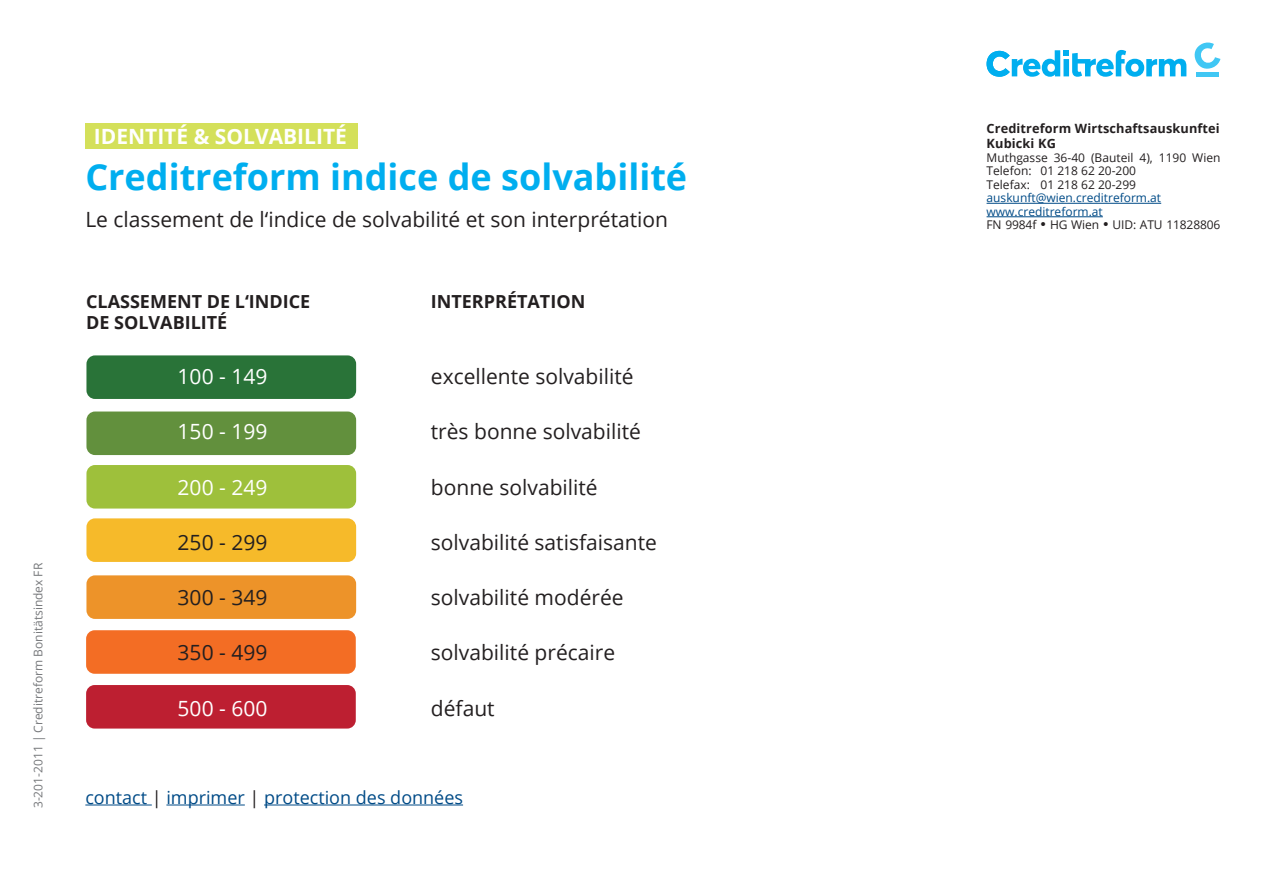
<style>
.page{position:relative;width:1263px;height:893px;background:#fff}
.page>*{position:absolute;margin:0;border:0;box-sizing:border-box;transform-origin:0 0}
.t1{font:700 36px "Open Sans";color:#00aeef}
.t2{font:21px "Open Sans";color:#231f20}
.t3{font:21px "Open Sans";color:#fff}
.t4{font:700 21px "Open Sans";color:#fff}
.t5{font:700 18px/21.6px "Open Sans";color:#231f20}
.t6{font:18px "Open Sans";color:#004b87}
.t7{font:700 12.75px/15.3px "Open Sans";letter-spacing:.01em;color:#231f20}
.t8{font:12px/13.5px "Open Sans";color:#231f20}
.t9{font:12px/13.5px "Open Sans";color:#004b87}
.t10{font:12px "Open Sans";color:#76787b}
.s1{color:#231f20}
</style>
<div class="page">
<div style="left:85px;top:123px;width:272px;height:26px;background:#d4e05a"></div>
<svg style="left:1194px;top:43px;width:26px;height:26px"></svg>
<hr style="left:1196px;top:72px;width:23px;height:4px;background:#40c7f4">
<svg style="left:986px;top:50px;width:200px;height:27px"></svg>
<hr style="left:986px;top:203px;width:175px;height:1px;background:#004b87">
<hr style="left:986px;top:216px;width:117px;height:1px;background:#004b87">
<div style="left:86px;top:355px;width:270px;height:44px;background:#297338;border-radius:9px"></div>
<div style="left:86px;top:411px;width:270px;height:44px;background:#62903d;border-radius:9px"></div>
<div style="left:86px;top:465px;width:270px;height:44px;background:#9ec03b;border-radius:9px"></div>
<div style="left:86px;top:518px;width:270px;height:44px;background:#f6ba2a;border-radius:9px"></div>
<div style="left:86px;top:575px;width:270px;height:44px;background:#ed9329;border-radius:9px"></div>
<div style="left:86px;top:630px;width:270px;height:44px;background:#f36d24;border-radius:9px"></div>
<div style="left:86px;top:685px;width:270px;height:44px;background:#bd1f31;border-radius:9px"></div>
<hr style="left:85px;top:804px;width:67px;height:1px;background:#004b87">
<hr style="left:166px;top:804px;width:79px;height:1px;background:#004b87">
<hr style="left:264px;top:804px;width:199px;height:1px;background:#004b87">
<p class="t10" style="left:30px;top:808px;width:247px;rotate:-90deg">3-201-2011 | Creditreform Bonitätsindex FR</p>
<p class="t4" style="left:94px;top:122px;width:255px">IDENTITÉ &amp; SOLVABILITÉ</p>
<p class="t7" style="left:986px;top:120px;width:235px">Creditreform Wirtschaftsauskunftei<br>Kubicki KG</p>
<p class="t8" style="left:986px;top:150px;width:235px">Muthgasse 36-40 (Bauteil 4), 1190 Wien</p>
<p class="t8" style="left:986px;top:164px;width:151px">Telefon: 01 218 62 20-200<br>Telefax: 01 218 62 20-299</p>
<p class="t9" style="left:986px;top:191px;width:176px">auskunft@wien.creditreform.at www.creditreform.at</p>
<p class="t1" style="left:85px;top:152px;width:603px">Creditreform indice de solvabilité</p>
<p class="t2" style="left:85px;top:205px;width:584px">Le classement de l‘indice de solvabilité et son interprétation</p>
<p class="t8" style="left:986px;top:218px;width:235px">FN 9984f • HG Wien • UID: ATU 11828806</p>
<p class="t5" style="left:86px;top:290px;width:226px">CLASSEMENT DE L‘INDICE<br>DE SOLVABILITÉ</p>
<p class="t5" style="left:431px;top:290px;width:156px">INTERPRÉTATION</p>
<p class="t3" style="left:178px;top:362px;width:91px">100 - 149</p>
<p class="t2" style="left:431px;top:362px;width:204px">excellente solvabilité</p>
<p class="t3" style="left:178px;top:417px;width:91px">150 - 199</p>
<p class="t2" style="left:431px;top:417px;width:212px">très bonne solvabilité</p>
<p class="t3" style="left:178px;top:473px;width:91px">200 - 249</p>
<p class="t2" style="left:431px;top:473px;width:168px">bonne solvabilité</p>
<p class="t2" style="left:178px;top:528px;width:91px">250 - 299</p>
<p class="t2" style="left:431px;top:528px;width:228px">solvabilité satisfaisante</p>
<p class="t2" style="left:178px;top:583px;width:91px">300 - 349</p>
<p class="t2" style="left:431px;top:583px;width:194px">solvabilité modérée</p>
<p class="t2" style="left:178px;top:638px;width:91px">350 - 499</p>
<p class="t2" style="left:431px;top:638px;width:186px">solvabilité précaire</p>
<p class="t3" style="left:178px;top:694px;width:91px">500 - 600</p>
<p class="t2" style="left:431px;top:694px;width:65px">défaut</p>
<p class="t6" style="left:85px;top:785px;width:379px">contact <span class="s1">|</span> imprimer <span class="s1">|</span> protection des données</p>
</div>
